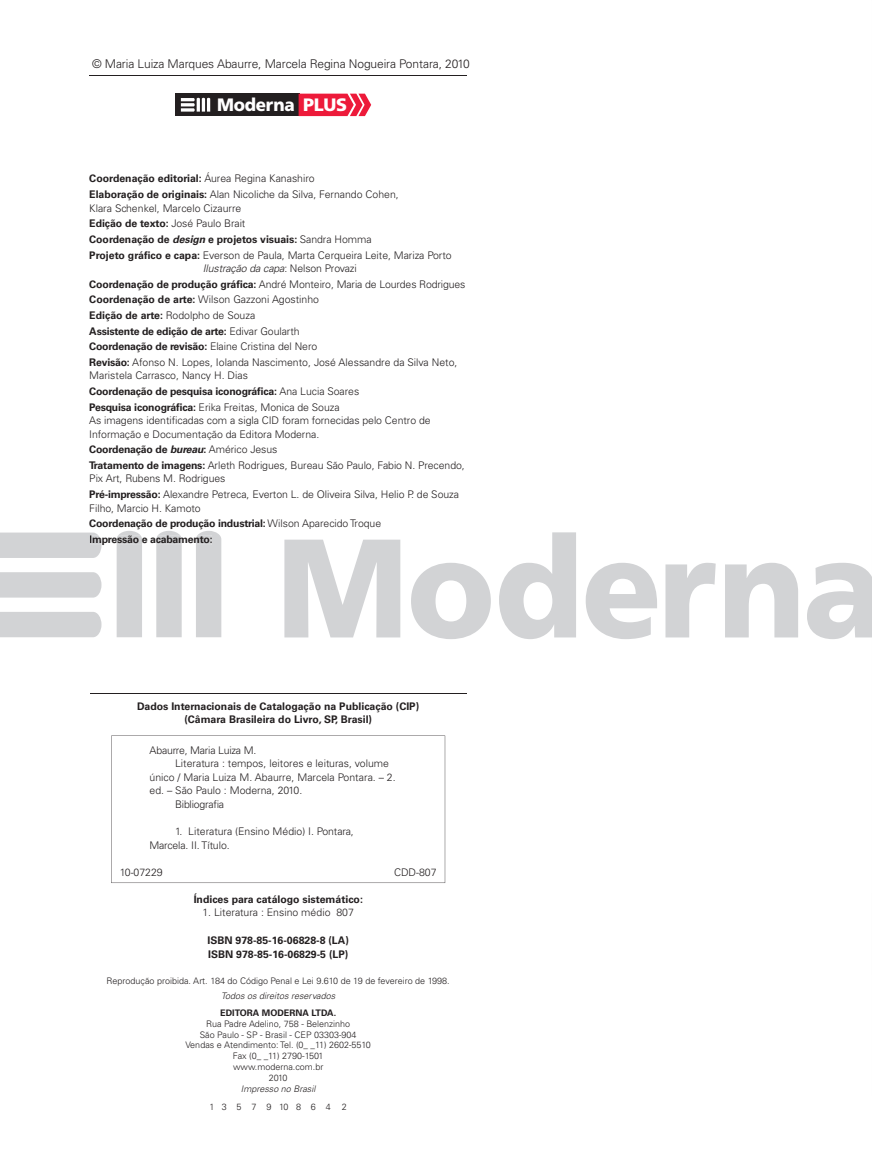
<style>
.page{position:relative;width:872px;height:1170px;background:#fff}
.page>*{position:absolute;margin:0;border:0;box-sizing:border-box;transform-origin:0 0}
.t1{font:900 18px "Frutiger LT Std";letter-spacing:-.015em;color:#fff;scale:.94 1}
.t2{font:300 12px "Univers LT Std";letter-spacing:-.01em;color:#231f20}
.t3{font:300 10.5px/15.6px "Univers LT Std";letter-spacing:-.005em;color:#231f20}
.t4{font:700 10.5px/13.5px "Univers LT Std";color:#231f20}
.t5{font:700 10.5px "Univers LT Std";letter-spacing:-.02em;color:#231f20}
.t6{font:300 9px/10.8px "Univers LT Std";color:#231f20;text-align:center}
.t7{font:300 9px "Univers LT Std";letter-spacing:1.095em;color:#231f20}
.s1{font-weight:700}
.s2{font-weight:700;font-style:italic}
.s3{font-style:italic}
</style>
<div class="page">
<svg style="left:175px;top:93px;width:197px;height:24px;background:#813e48"></svg>
<hr style="left:89px;top:75px;width:378px;height:1px;background:#231f20">
<svg style="left:111px;top:735px;width:334px;height:147px"></svg>
<hr style="left:90px;top:692px;width:376px;height:1px;background:#231f20">
<div style="left:0;top:532px;width:101px;height:26px;background:#d2d3d5"></div>
<div style="left:0;top:572px;width:101px;height:25px;background:#d2d3d5"></div>
<div style="left:0;top:612px;width:101px;height:25px;background:#d2d3d5"></div>
<div style="left:117px;top:531px;width:25px;height:106px;background:#d2d3d5"></div>
<svg style="left:156px;top:531px;width:26px;height:106px;background:#d3d4d6"></svg>
<div style="left:196px;top:531px;width:25px;height:106px;background:#d2d3d5"></div>
<svg style="left:284px;top:539px;width:116px;height:98px"></svg>
<svg style="left:411px;top:563px;width:80px;height:76px"></svg>
<svg style="left:499px;top:532px;width:77px;height:107px"></svg>
<svg style="left:585px;top:563px;width:72px;height:76px"></svg>
<svg style="left:665px;top:563px;width:50px;height:74px"></svg>
<svg style="left:725px;top:563px;width:73px;height:74px"></svg>
<svg style="left:807px;top:563px;width:65px;height:76px"></svg>
<p class="t2" style="left:92px;top:57px;width:379px">© Maria Luiza Marques Abaurre, Marcela Regina Nogueira Pontara, 2010</p>
<p class="t1" style="left:217px;top:94px;width:140px">Moderna PLUS</p>
<p class="t3" style="left:89px;top:171px;width:311px"><span class="s1">Coordenação editorial:</span> Áurea Regina Kanashiro<br><span class="s1">Elaboração de originais:</span> Alan Nicoliche da Silva, Fernando Cohen,</p>
<p class="t3" style="left:89px;top:200px;width:364px">Klara Schenkel, Marcelo Cizaurre<br><span class="s1">Edição de texto:</span> José Paulo Brait<br><span class="s1">Coordenação de</span> <span class="s2">design</span> <span class="s1">e projetos visuais:</span> Sandra Homma<br><span class="s1">Projeto gráfico e capa:</span> Everson de Paula, Marta Cerqueira Leite, Mariza Porto</p>
<p class="t3" style="left:89px;top:260px;width:378px;text-indent:113px"><span class="s3">Ilustração da capa</span>: Nelson Provazi<br><span class="s1">Coordenação de produção gráfica:</span> André Monteiro, Maria de Lourdes Rodrigues <span class="s1">Coordenação de arte:</span> Wilson Gazzoni Agostinho<br><span class="s1">Edição de arte:</span> Rodolpho de Souza<br><span class="s1">Assistente de edição de arte:</span> Edivar Goularth<br><span class="s1">Coordenação de revisão:</span> Elaine Cristina del Nero<br><span class="s1">Revisão:</span> Afonso N. Lopes, Iolanda Nascimento, José Alessandre da Silva Neto,</p>
<p class="t3" style="left:89px;top:368px;width:271px">Maristela Carrasco, Nancy H. Dias<br><span class="s1">Coordenação de pesquisa iconográfica:</span> Ana Lucia Soares<br><span class="s1">Pesquisa iconográfica:</span> Erika Freitas, Monica de Souza</p>
<p class="t3" style="left:89px;top:413px;width:343px;line-height:13.5px">As imagens identificadas com a sigla CID foram fornecidas pelo Centro de<br>Informação e Documentação da Editora Moderna.</p>
<p class="t3" style="left:89px;top:441px;width:377px"><span class="s1">Coordenação de</span> <span class="s2">bureau</span><span class="s1">:</span> Américo Jesus<br><span class="s1">Tratamento de imagens:</span> Arleth Rodrigues, Bureau São Paulo, Fabio N. Precendo,</p>
<p class="t3" style="left:89px;top:471px;width:371px">Pix Art, Rubens M. Rodrigues<br><span class="s1">Pré-impressão:</span> Alexandre Petreca, Everton L. de Oliveira Silva, Helio P. de Souza</p>
<p class="t3" style="left:89px;top:500px;width:293px">Filho, Marcio H. Kamoto<br><span class="s1">Coordenação de produção industrial:</span> Wilson Aparecido Troque</p>
<p class="t5" style="left:89px;top:533px;width:125px">Impressão e acabamento:</p>
<p class="t4" style="left:137px;top:699px;width:283px;text-align:center">Dados Internacionais de Catalogação na Publicação (CIP) (Câmara Brasileira do Livro, SP, Brasil)</p>
<p class="t3" style="left:150px;top:742px;width:108px">Abaurre, Maria Luiza M.</p>
<p class="t3" style="left:175px;top:755px;width:215px">Literatura : tempos, leitores e leituras, volume</p>
<p class="t3" style="left:150px;top:769px;width:248px">único / Maria Luiza M. Abaurre, Marcela Pontara. – 2.</p>
<p class="t3" style="left:150px;top:782px;width:154px">ed. – São Paulo : Moderna, 2010.</p>
<p class="t3" style="left:175px;top:796px;width:51px">Bibliografia</p>
<p class="t3" style="left:150px;top:824px;width:205px;line-height:13.5px;text-indent:26px">1. Literatura (Ensino Médio) I. Pontara,<br>Marcela. II. Título.</p>
<p class="t3" style="left:120px;top:864px;width:44px">10-07229</p>
<p class="t3" style="left:394px;top:864px;width:44px">CDD-807</p>
<p class="t4" style="left:194px;top:892px;width:171px">Índices para catálogo sistemático:</p>
<p class="t3" style="left:202px;top:904px;width:153px">1. Literatura : Ensino médio 807</p>
<p class="t4" style="left:208px;top:933px;width:143px">ISBN 978-85-16-06828-8 (LA)<br>ISBN 978-85-16-06829-5 (LP)</p>
<p class="t6" style="left:107px;top:973px;width:344px;line-height:14.7px">Reprodução proibida. Art. 184 do Código Penal e Lei 9.610 de 19 de fevereiro de 1998.<br><span class="s3">Todos os direitos reservados</span></p>
<p class="t6" style="left:185px;top:1007px;width:187px"><span class="s1">EDITORA MODERNA LTDA.<br></span>Rua Padre Adelino, 758 - Belenzinho<br>São Paulo - SP - Brasil - CEP 03303-904<br>Vendas e Atendimento: Tel. (0_ _11) 2602-5510<br>Fax (0_ _11) 2790-1501<br>www.moderna.com.br<br>2010<br><span class="s3">Impresso no Brasil</span></p>
<p class="t7" style="left:209px;top:1101px;width:139px">1357910864 2</p>
</div>
